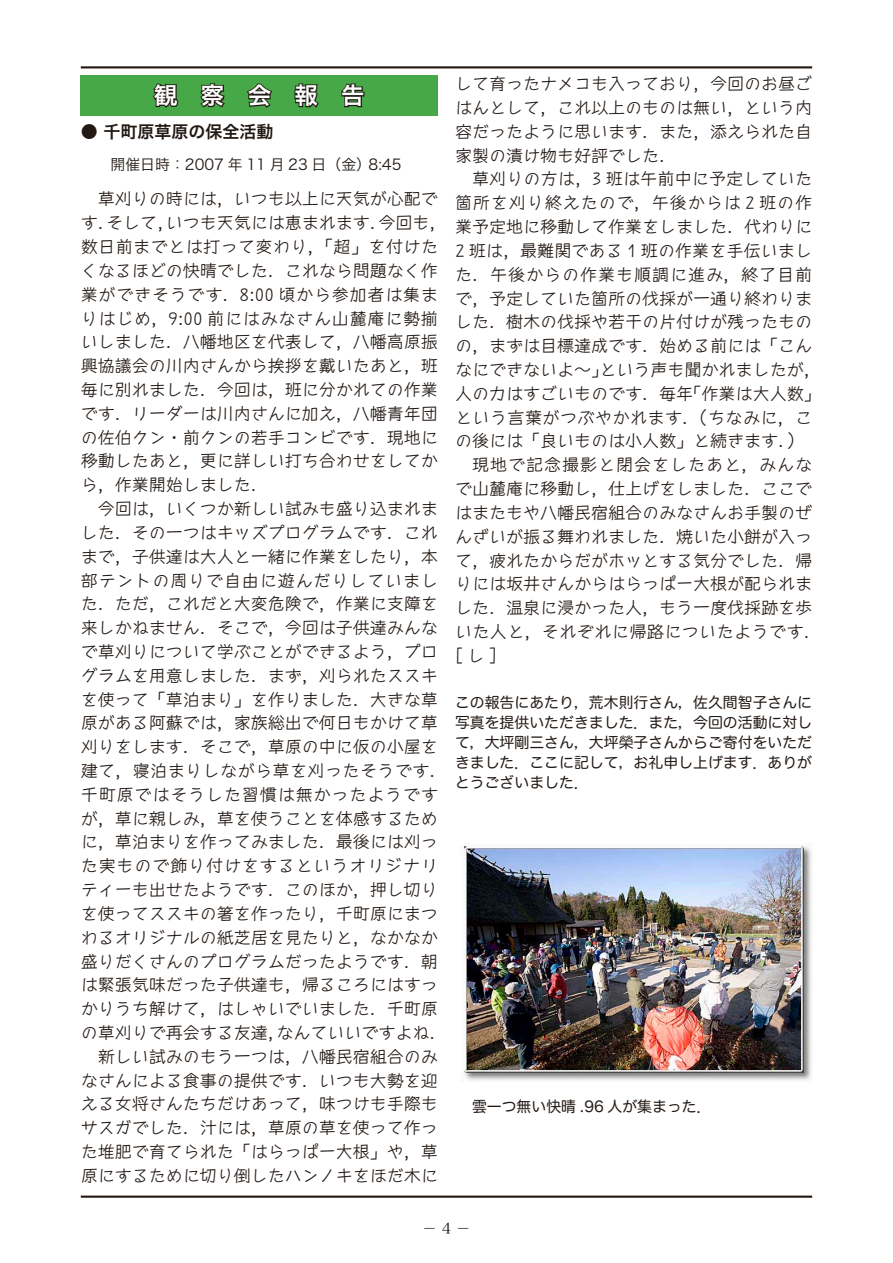
<style>
.page{position:relative;width:893px;height:1263px;background:#fff}
.page>*{position:absolute;margin:0;border:0;box-sizing:border-box;transform-origin:0 0}
.t1{font:23.4px "Hira Kaku Pro W6";color:#fff}
.本文{font:500 16.95px/23.9px "September";color:#221914}
.小見出し{font:16.95px "Hira Kaku Pro W6";color:#221914}
.キャプション{font:14.85px/20.2px "Hira Maru Pro W4";color:#221914;text-align:justify}
.基本情報_最終行{font:14.85px "Hira Kaku Pro W3";color:#221914}
.t2{font:14.85px "Hira Min Pro W3";color:#221914}
</style>
<div class="page">
<hr style="left:81px;top:1195px;width:731px;height:3px;background:#221914">
<hr style="left:81px;top:66px;width:731px;height:2px;background:#221914">
<div style="left:81px;top:75px;width:357px;height:41px;background:#46a846"></div>
<svg style="left:153px;top:83px;width:26px;height:25px"></svg>
<svg style="left:200px;top:83px;width:25px;height:25px"></svg>
<svg style="left:247px;top:83px;width:25px;height:25px"></svg>
<svg style="left:294px;top:83px;width:25px;height:25px"></svg>
<svg style="left:341px;top:83px;width:24px;height:25px"></svg>
<img style="left:464px;top:846px;width:348px;height:235px">
<h1 class="t1" style="left:154px;top:74px;width:212px">観　察　会　報　告</h1>
<p class="小見出し" style="left:81px;top:116px;width:194px">● 千町原草原の保全活動</p>
<p class="基本情報_最終行" style="left:111px;top:151px;width:293px">開催日時：2007 年 11 月 23 日（金）8:45</p>
<p class="本文" style="left:81px;top:187px;width:367px;text-indent:17px">草刈りの時には，いつも以上に天気が心配です．そして，いつも天気には恵まれます．今回も，数日前までとは打って変わり，「超」を付けたくなるほどの快晴でした．これなら問題なく作業ができそうです．8:00 頃から参加者は集まりはじめ，9:00 前にはみなさん山麓庵に勢揃いしました．八幡地区を代表して，八幡高原振興協議会の川内さんから挨拶を戴いたあと，班毎に別れました．今回は，班に分かれての作業です．リーダーは川内さんに加え，八幡青年団の佐伯クン・前クンの若手コンビです．現地に移動したあと，更に詳しい打ち合わせをしてから，作業開始しました．</p>
<p class="本文" style="left:81px;top:497px;width:367px;text-align:center">今回は，いくつか新しい試みも盛り込まれま<br>した．その一つはキッズプログラムです．これまで，子供達は大人と一緒に作業をしたり，本部テントの周りで自由に遊んだりしていました．ただ，これだと大変危険で，作業に支障を来しかねません．そこで，今回は子供達みんなで草刈りについて学ぶことができるよう，プログラムを用意しました．まず，刈られたススキを使って「草泊まり」を作りました．大きな草原がある阿蘇では，家族総出で何日もかけて草刈りをします．そこで，草原の中に仮の小屋を建て，寝泊まりしながら草を刈ったそうです．千町原ではそうした習慣は無かったようですが，草に親しみ，草を使うことを体感するために，草泊まりを作ってみました．最後には刈った実もので飾り付けをするというオリジナリティーも出せたようです．このほか，押し切りを使ってススキの箸を作ったり，千町原にまつわるオリジナルの紙芝居を見たりと，なかなか盛りだくさんのプログラムだったようです．朝は緊張気味だった子供達も，帰るころにはすっかりうち解けて，はしゃいでいました．千町原の草刈りで再会する友達，なんていいですよね．</p>
<p class="本文" style="left:81px;top:1044px;width:359px;text-align:justify;text-indent:17px">新しい試みのもう一つは，八幡民宿組合のみなさんによる食事の提供です．いつも大勢を迎える女将さんたちだけあって，味つけも手際もサスガでした．汁には，草原の草を使って作った堆肥で育てられた「はらっぱー大根」や，草原にするために切り倒したハンノキをほだ木に</p>
<p class="本文" style="left:455px;top:72px;width:359px;text-align:justify">して育ったナメコも入っており，今回のお昼ごはんとして，これ以上のものは無い，という内容だったように思います．また，添えられた自家製の漬け物も好評でした．</p>
<p class="本文" style="left:455px;top:167px;width:367px;text-indent:17px">草刈りの方は，3 班は午前中に予定していた箇所を刈り終えたので，午後からは 2 班の作業予定地に移動して作業をしました．代わりに<br>2 班は，最難関である 1 班の作業を手伝いました．午後からの作業も順調に進み，終了目前で，予定していた箇所の伐採が一通り終わりました．樹木の伐採や若干の片付けが残ったものの，まずは目標達成です．始める前には「こんなにできないよ〜」という声も聞かれましたが，人の力はすごいものです．毎年「作業は大人数」という言葉がつぶやかれます．（ちなみに，この後には「良いものは小人数」と続きます．）</p>
<p class="本文" style="left:455px;top:453px;width:367px;text-indent:17px">現地で記念撮影と閉会をしたあと，みんなで山麓庵に移動し，仕上げをしました．ここではまたもや八幡民宿組合のみなさんお手製のぜんざいが振る舞われました．焼いた小餅が入って，疲れたからだがホッとする気分でした．帰りには坂井さんからはらっぱー大根が配られました．温泉に浸かった人，もう一度伐採跡を歩いた人と，それぞれに帰路についたようです．[し]</p>
<p class="キャプション" style="left:455px;top:691px;width:359px">この報告にあたり，荒木則行さん，佐久間智子さんに写真を提供いただきました．また，今回の活動に対して，大坪剛三さん，大坪榮子さんからご寄付をいただきました．ここに記して，お礼申し上げます．ありがとうございました．</p>
<p class="キャプション" style="left:472px;top:1096px;width:241px">雲一つ無い快晴 .96 人が集まった．</p>
<p class="t2" style="left:422px;top:1216px;width:50px">－ 4 －</p>
</div>
